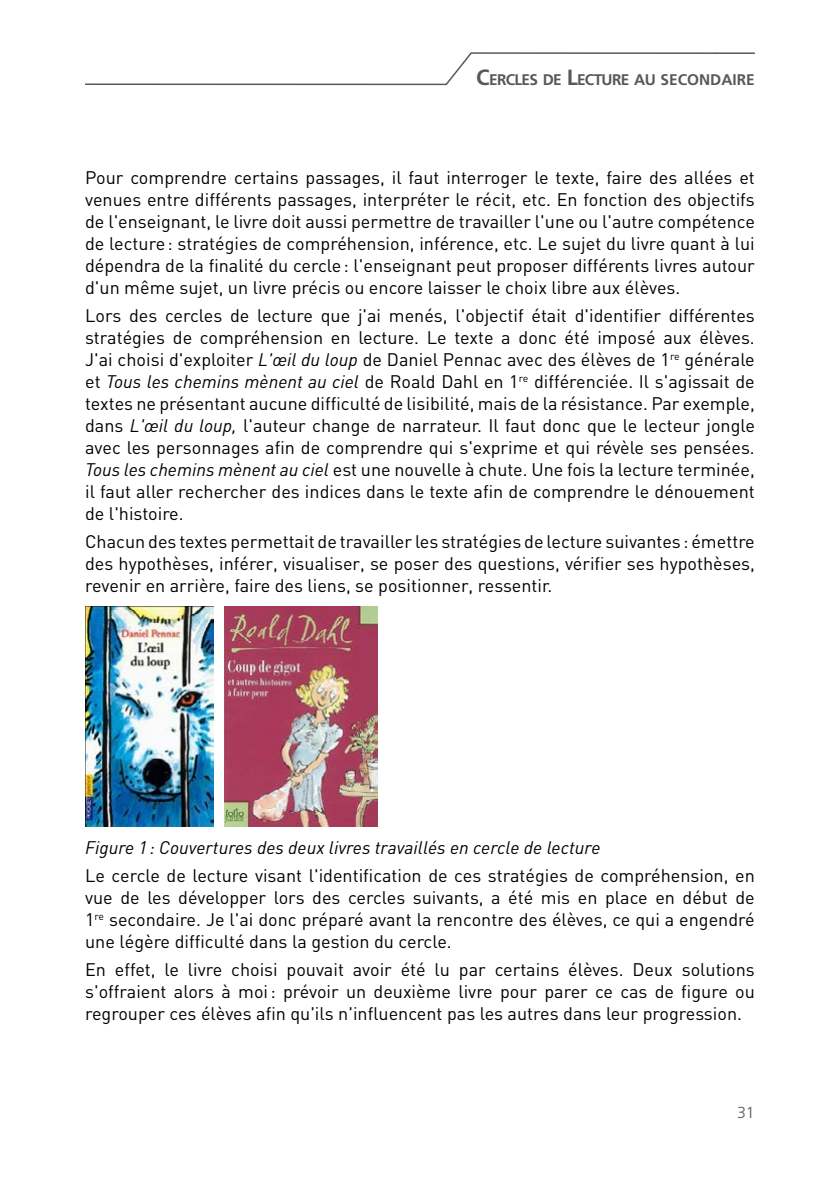
<style>
.page{position:relative;width:840px;height:1191px;background:#fff}
.page>*{position:absolute;margin:0;border:0;box-sizing:border-box;transform-origin:0 0}
.t1{font:18px/22px "DIN";color:#000;text-align:justify}
.t2{font:italic 18px "DIN";color:#000}
.t3{font:300 16px "Frutiger LT Std";color:#58585a}
.t4{font:700 15.4px "Frutiger LT Std";letter-spacing:-.045em;color:#58585a}
.s1{font-size:22px}
.s2{font-style:italic}
</style>
<div class="page">
<svg style="left:85px;top:52px;width:631px;height:34px"></svg>
<hr style="left:716px;top:52px;width:38px;height:2px;background:#58585a">
<img style="left:85px;top:606px;width:128px;height:220px">
<img style="left:224px;top:606px;width:153px;height:220px">
<p class="t4" style="left:476px;top:71px;width:280px"><span class="s1">C</span>ERCLES DE <span class="s1">L</span>ECTURE AU SECONDAIRE</p>
<p class="t1" style="left:85px;top:167px;width:671px">Pour comprendre certains passages, il faut interroger le texte, faire des allées et venues entre différents passages, interpréter le récit, etc. En fonction des objectifs de l'enseignant, le livre doit aussi permettre de travailler l'une ou l'autre compétence de lecture: stratégies de compréhension, inférence, etc. Le sujet du livre quant à lui dépendra de la finalité du cercle: l'enseignant peut proposer différents livres autour d'un même sujet, un livre précis ou encore laisser le choix libre aux élèves.</p>
<p class="t1" style="left:85px;top:305px;width:671px">Lors des cercles de lecture que j'ai menés, l'objectif était d'identifier différentes stratégies de compréhension en lecture. Le texte a donc été imposé aux élèves.<br>J'ai choisi d'exploiter <span class="s2">L'œil du loup</span> de Daniel Pennac avec des élèves de 1<sup>re</sup> générale et <span class="s2">Tous les chemins mènent au ciel</span> de Roald Dahl en 1<sup>re</sup> différenciée. Il s'agissait de textes ne présentant aucune difficulté de lisibilité, mais de la résistance. Par exemple, dans <span class="s2">L'œil du loup,</span> l'auteur change de narrateur. Il faut donc que le lecteur jongle avec les personnages afin de comprendre qui s'exprime et qui révèle ses pensées.<br><span class="s2">Tous les chemins mènent au ciel</span> est une nouvelle à chute. Une fois la lecture terminée, il faut aller rechercher des indices dans le texte afin de comprendre le dénouement de l'histoire.</p>
<p class="t1" style="left:85px;top:531px;width:671px">Chacun des textes permettait de travailler les stratégies de lecture suivantes : émettre des hypothèses, inférer, visualiser, se poser des questions, vérifier ses hypothèses, revenir en arrière, faire des liens, se positionner, ressentir.</p>
<p class="t2" style="left:85px;top:836px;width:516px">Figure 1 : Couvertures des deux livres travaillés en cercle de lecture</p>
<p class="t1" style="left:85px;top:865px;width:670px">Le cercle de lecture visant l'identification de ces stratégies de compréhension, en vue de les développer lors des cercles suivants, a été mis en place en début de 1<sup>re</sup> secondaire. Je l'ai donc préparé avant la rencontre des élèves, ce qui a engendré une légère difficulté dans la gestion du cercle.</p>
<p class="t1" style="left:85px;top:959px;width:670px">En effet, le livre choisi pouvait avoir été lu par certains élèves. Deux solutions s'offraient alors à moi: prévoir un deuxième livre pour parer ce cas de figure ou regrouper ces élèves afin qu'ils n'influencent pas les autres dans leur progression.</p>
<p class="t3" style="left:736px;top:1103px;width:19px">31</p>
</div>
